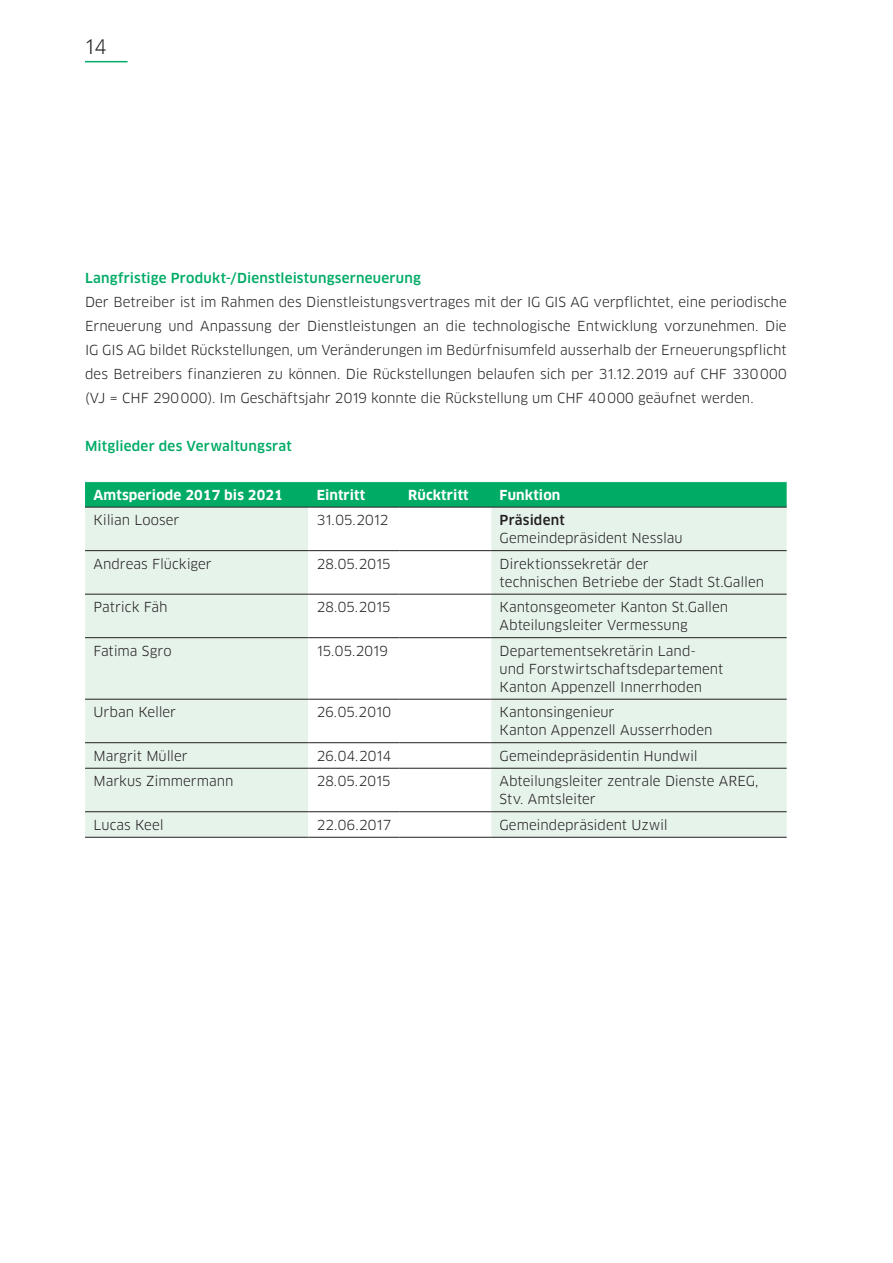
<style>
.page{position:relative;width:893px;height:1263px;background:#fff}
.page>*{position:absolute;margin:0;border:0;box-sizing:border-box;transform-origin:0 0}
.t1{font:19.5px "Clan LF";color:#231f20}
.t2{font:13.5px/18px "Clan LF";color:#231f20}
.t3{font:500 13.5px "Clan";letter-spacing:.015em;color:#00ab66}
.t4{font:700 13.5px "Clan";letter-spacing:.01em;color:#fff}
.t5{font:500 13.5px "Clan";letter-spacing:.015em;color:#231f20}
</style>
<div class="page">
<svg style="left:85px;top:482px;width:702px;height:25px;background:#01a965"></svg>
<div style="left:85px;top:508px;width:702px;height:329px;background:#e6f3eb"></div>
<svg style="left:308px;top:508px;width:183px;height:329px"></svg>
<hr style="left:85px;top:550px;width:223px;height:1px;background:#231f20">
<hr style="left:85px;top:594px;width:223px;height:1px;background:#231f20">
<hr style="left:85px;top:637px;width:223px;height:1px;background:#231f20">
<hr style="left:85px;top:699px;width:223px;height:1px;background:#231f20">
<hr style="left:85px;top:742px;width:223px;height:1px;background:#231f20">
<hr style="left:85px;top:768px;width:223px;height:1px;background:#231f20">
<hr style="left:85px;top:811px;width:223px;height:1px;background:#231f20">
<hr style="left:85px;top:837px;width:223px;height:1px;background:#231f20">
<hr style="left:308px;top:550px;width:92px;height:1px;background:#231f20">
<hr style="left:400px;top:550px;width:91px;height:1px;background:#231f20">
<hr style="left:491px;top:550px;width:296px;height:1px;background:#231f20">
<hr style="left:308px;top:594px;width:92px;height:1px;background:#231f20">
<hr style="left:400px;top:594px;width:91px;height:1px;background:#231f20">
<hr style="left:491px;top:594px;width:296px;height:1px;background:#231f20">
<hr style="left:308px;top:637px;width:92px;height:1px;background:#231f20">
<hr style="left:400px;top:637px;width:91px;height:1px;background:#231f20">
<hr style="left:491px;top:637px;width:296px;height:1px;background:#231f20">
<hr style="left:308px;top:699px;width:92px;height:1px;background:#231f20">
<hr style="left:400px;top:699px;width:91px;height:1px;background:#231f20">
<hr style="left:491px;top:699px;width:296px;height:1px;background:#231f20">
<hr style="left:308px;top:742px;width:92px;height:1px;background:#231f20">
<hr style="left:400px;top:742px;width:91px;height:1px;background:#231f20">
<hr style="left:491px;top:742px;width:296px;height:1px;background:#231f20">
<hr style="left:308px;top:768px;width:92px;height:1px;background:#231f20">
<hr style="left:400px;top:768px;width:91px;height:1px;background:#231f20">
<hr style="left:491px;top:768px;width:296px;height:1px;background:#231f20">
<hr style="left:308px;top:811px;width:92px;height:1px;background:#231f20">
<hr style="left:400px;top:811px;width:91px;height:1px;background:#231f20">
<hr style="left:491px;top:811px;width:296px;height:1px;background:#231f20">
<hr style="left:308px;top:837px;width:92px;height:1px;background:#231f20">
<hr style="left:400px;top:837px;width:91px;height:1px;background:#231f20">
<hr style="left:491px;top:837px;width:296px;height:1px;background:#231f20">
<hr style="left:85px;top:507px;width:223px;height:1px;background:#231f20">
<hr style="left:308px;top:507px;width:92px;height:1px;background:#231f20">
<hr style="left:400px;top:507px;width:91px;height:1px;background:#231f20">
<hr style="left:491px;top:507px;width:296px;height:1px;background:#231f20">
<hr style="left:85px;top:61px;width:43px;height:1px;background:#00ab66">
<h1 class="t1" style="left:85px;top:36px;width:23px">14</h1>
<p class="t3" style="left:85px;top:271px;width:337px">Langfristige Produkt-/Dienstleistungserneuerung</p>
<p class="t2" style="left:85px;top:290px;width:703px;line-height:24px;text-align:justify">Der Betreiber ist im Rahmen des Dienstleistungsvertrages mit der IG GIS AG verpflichtet, eine periodische Erneuerung und Anpassung der Dienstleistungen an die technologische Entwicklung vorzunehmen. Die IG GIS AG bildet Rückstellungen, um Veränderungen im Bedürfnisumfeld ausserhalb der Erneuerungspflicht des Betreibers finanzieren zu können. Die Rückstellungen belaufen sich per 31.12.2019 auf CHF 330000 (VJ = CHF 290000). Im Geschäftsjahr 2019 konnte die Rückstellung um CHF 40000 geäufnet werden.</p>
<p class="t3" style="left:85px;top:439px;width:208px">Mitglieder des Verwaltungsrat</p>
<p class="t4" style="left:94px;top:487px;width:191px">Amtsperiode 2017 bis 2021</p>
<p class="t4" style="left:317px;top:487px;width:50px">Eintritt</p>
<p class="t4" style="left:408px;top:487px;width:62px">Rücktritt</p>
<p class="t4" style="left:500px;top:487px;width:62px">Funktion</p>
<p class="t2" style="left:94px;top:511px;width:87px">Kilian Looser</p>
<p class="t2" style="left:317px;top:511px;width:73px">31.05.2012</p>
<p class="t5" style="left:500px;top:513px;width:67px">Präsident</p>
<p class="t2" style="left:500px;top:529px;width:184px">Gemeindepräsident Nesslau</p>
<p class="t2" style="left:94px;top:555px;width:120px">Andreas Flückiger</p>
<p class="t2" style="left:317px;top:555px;width:75px">28.05.2015</p>
<p class="t2" style="left:500px;top:555px;width:266px">Direktionssekretär der<br>technischen Betriebe der Stadt St.Gallen</p>
<p class="t2" style="left:94px;top:598px;width:75px">Patrick Fäh</p>
<p class="t2" style="left:317px;top:598px;width:75px">28.05.2015</p>
<p class="t2" style="left:500px;top:598px;width:230px">Kantonsgeometer Kanton St.Gallen<br>Abteilungsleiter Vermessung</p>
<p class="t2" style="left:94px;top:642px;width:80px">Fatima Sgro</p>
<p class="t2" style="left:317px;top:642px;width:73px">15.05.2019</p>
<p class="t2" style="left:500px;top:642px;width:225px">Departementsekretärin Land&shy;und Forstwirtschaftsdepartement<br>Kanton Appenzell Innerrhoden</p>
<p class="t2" style="left:94px;top:703px;width:84px">Urban Keller</p>
<p class="t2" style="left:317px;top:703px;width:76px">26.05.2010</p>
<p class="t2" style="left:500px;top:703px;width:214px">Kantonsingenieur<br>Kanton Appenzell Ausserrhoden</p>
<p class="t2" style="left:94px;top:747px;width:96px">Margrit Müller</p>
<p class="t2" style="left:317px;top:747px;width:76px">26.04.2014</p>
<p class="t2" style="left:500px;top:747px;width:200px">Gemeindepräsidentin Hundwil</p>
<p class="t2" style="left:93px;top:772px;width:141px">Markus Zimmermann</p>
<p class="t2" style="left:317px;top:772px;width:75px">28.05.2015</p>
<p class="t2" style="left:500px;top:772px;width:260px">Abteilungsleiter zentrale Dienste AREG,<br>Stv. Amtsleiter</p>
<p class="t2" style="left:93px;top:816px;width:72px">Lucas Keel</p>
<p class="t2" style="left:317px;top:816px;width:76px">22.06.2017</p>
<p class="t2" style="left:500px;top:816px;width:170px">Gemeindepräsident Uzwil</p>
</div>
